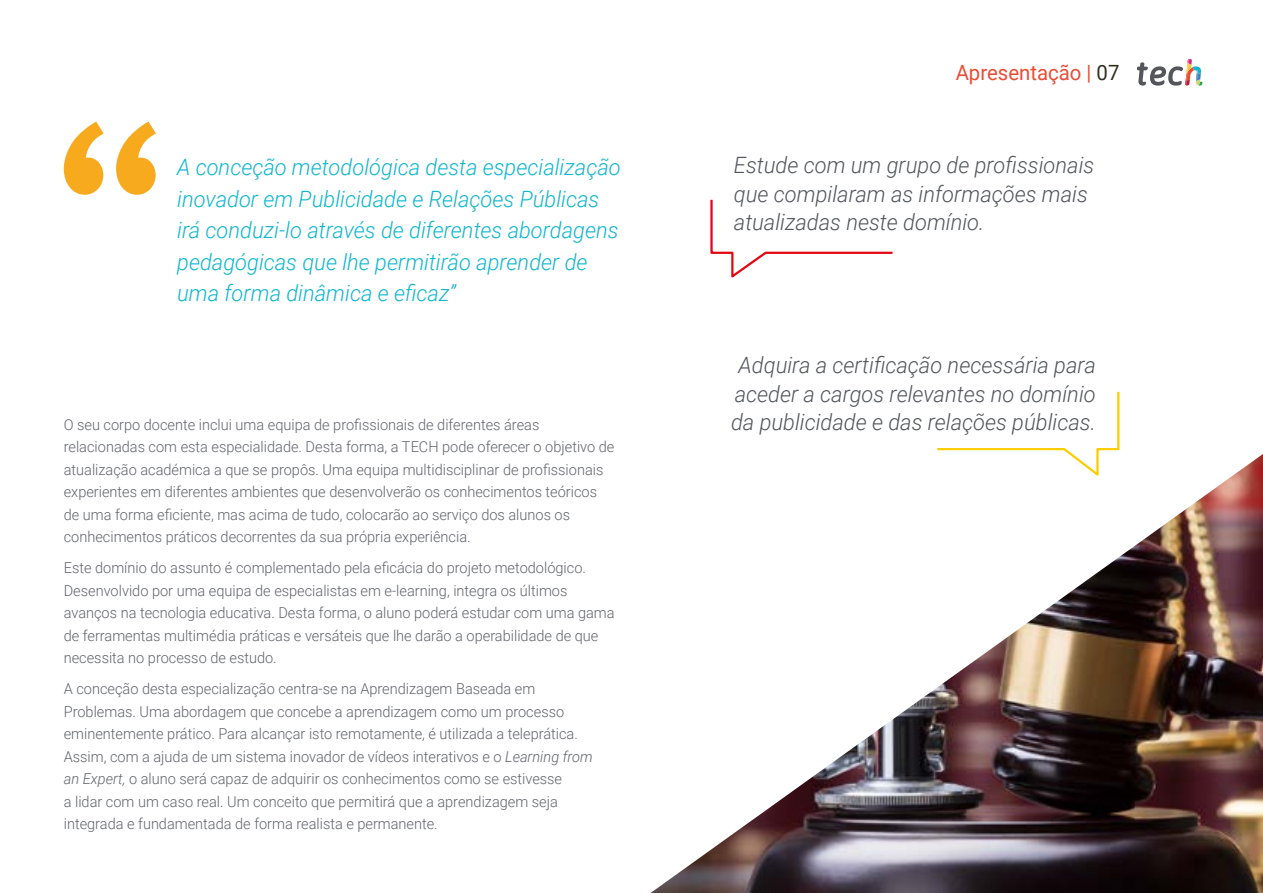
<style>
.page{position:relative;width:1263px;height:893px;background:#fff}
.page>*{position:absolute;margin:0;border:0;box-sizing:border-box;transform-origin:0 0}
.t1{font:italic 300 22.5px/28.5px "Roboto";color:#52555b;text-align:center}
.t2{font:italic 300 22.5px/31.5px "Roboto";color:#0fb6cf}
.t3{font:21px "Roboto";color:#e94d35}
.t4{font:300 15px/22.5px "Roboto";color:#61646a}
.s1{font-style:italic}
.s2{color:#312e20}
</style>
<div class="page">
<svg style="left:64px;top:122px;width:92px;height:73px"></svg>
<img style="left:650px;top:454px;width:613px;height:439px">
<svg style="left:935px;top:391px;width:185px;height:88px"></svg>
<svg style="left:710px;top:199px;width:183px;height:79px"></svg>
<svg style="left:1137px;top:59px;width:65px;height:27px"></svg>
<h1 class="t2" style="left:177px;top:150px;width:445px">A conceção metodológica desta especialização inovador em Publicidade e Relações Públicas irá conduzi-lo através de diferentes abordagens pedagógicas que lhe permitirão aprender de uma forma dinâmica e eficaz”</h1>
<p class="t4" style="left:64px;top:412px;width:552px">O seu corpo docente inclui uma equipa de profissionais de diferentes áreas relacionadas com esta especialidade. Desta forma, a TECH pode oferecer o objetivo de atualização académica a que se propôs. Uma equipa multidisciplinar de profissionais experientes em diferentes ambientes que desenvolverão os conhecimentos teóricos de uma forma eficiente, mas acima de tudo, colocarão ao serviço dos alunos os conhecimentos práticos decorrentes da sua própria experiência.</p>
<p class="t4" style="left:64px;top:556px;width:552px">Este domínio do assunto é complementado pela eficácia do projeto metodológico.<br>Desenvolvido por uma equipa de especialistas em e-learning, integra os últimos avanços na tecnologia educativa. Desta forma, o aluno poderá estudar com uma gama de ferramentas multimédia práticas e versáteis que lhe darão a operabilidade de que necessita no processo de estudo.</p>
<p class="t4" style="left:64px;top:677px;width:530px">A conceção desta especialização centra-se na Aprendizagem Baseada em Problemas. Uma abordagem que concebe a aprendizagem como um processo eminentemente prático. Para alcançar isto remotamente, é utilizada a teleprática.<br>Assim, com a ajuda de um sistema inovador de vídeos interativos e o <span class="s1">Learning from an Expert,</span> o aluno será capaz de adquirir os conhecimentos como se estivesse<br>a lidar com um caso real. Um conceito que permitirá que a aprendizagem seja integrada e fundamentada de forma realista e permanente.</p>
<h2 class="t3" style="left:956px;top:57px;width:165px">Apresentação | <span class="s2">07</span></h2>
<h1 class="t1" style="left:734px;top:150px;width:362px;text-align:left">Estude com um grupo de profissionais que compilaram as informações mais atualizadas neste domínio.</h1>
<h1 class="t1" style="left:731px;top:350px;width:366px">Adquira a certificação necessária para aceder a cargos relevantes no domínio da publicidade e das relações públicas.</h1>
</div>
